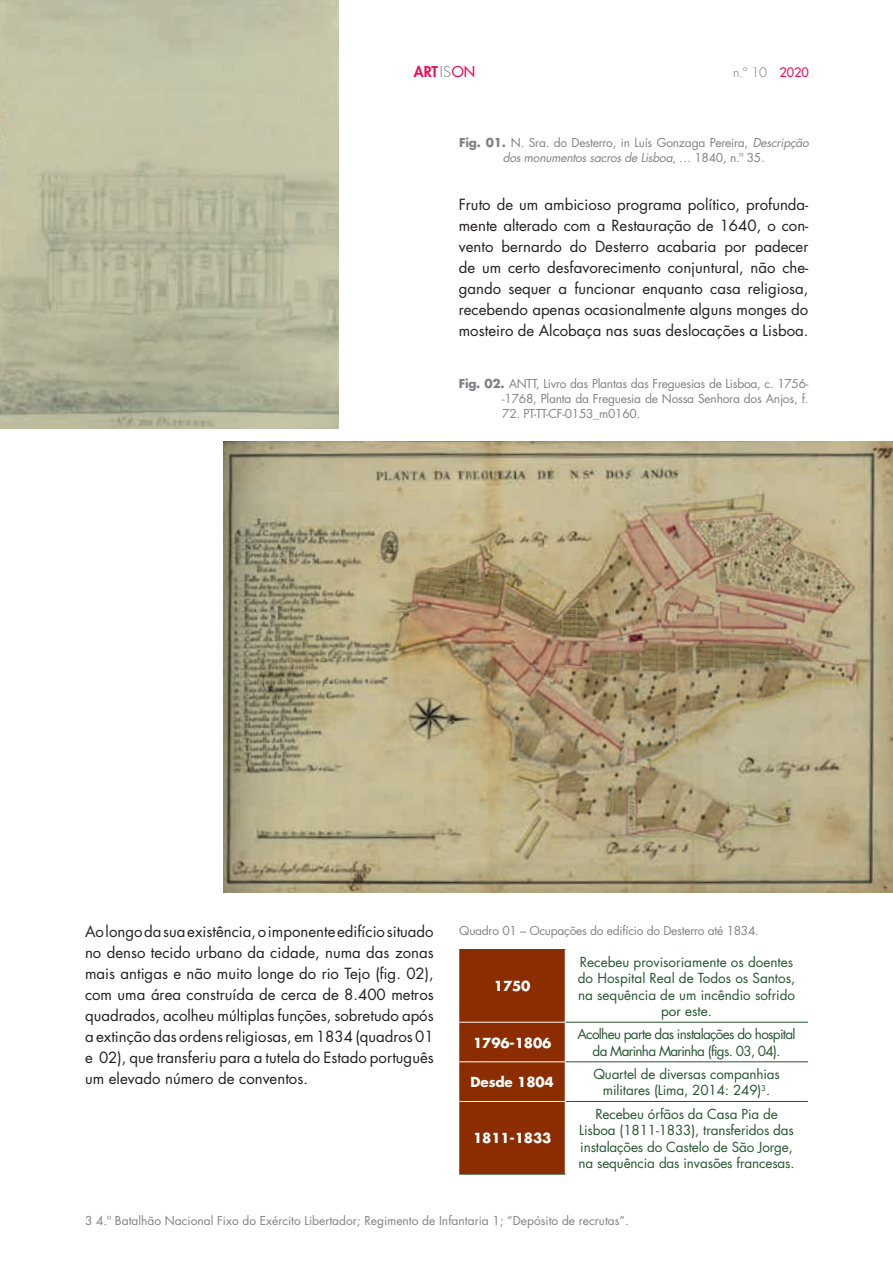
<style>
.page{position:relative;width:893px;height:1263px;background:#fff}
.page>*{position:absolute;margin:0;border:0;box-sizing:border-box;transform-origin:0 0}
.t1{font:15px/21px "Futura Std";color:#231f20;text-align:justify}
.t2{font:800 14.55px "Futura Std";color:#ee1059}
.t3{font:13.5px/16.5px "Futura Std";letter-spacing:-.01em;color:#25552e;text-align:center}
.t4{font:13.5px/16.5px "Futura Std";letter-spacing:-.05em;color:#25552e;text-align:center}
.t5{font:700 13.5px "Futura Std";letter-spacing:-.01em;color:#fff}
.t6{font:300 12.75px "Futura Std";color:#6c6d70}
.t7{font:12px/15px "Futura Std";letter-spacing:-.02em;color:#808285;text-align:center}
.t8{font:12px "Futura Std";color:#808285}
.s1{font-weight:300;color:#6c6d70}
.s2{font-weight:500}
.s3{font-weight:500;color:#ee1059}
.s4{font-weight:700}
.s5{font-style:italic}
</style>
<div class="page">
<img style="left:0;top:0;width:338px;height:428px">
<img style="left:223px;top:442px;width:670px;height:450px">
<div style="left:459px;top:950px;width:106px;height:224px;background:#8b2c01"></div>
<hr style="left:459px;top:949px;width:106px;height:1px;background:#25552e">
<hr style="left:459px;top:1174px;width:106px;height:1px;background:#25552e">
<hr style="left:565px;top:1022px;width:243px;height:1px;background:#25552e">
<hr style="left:565px;top:1061px;width:243px;height:1px;background:#25552e">
<hr style="left:565px;top:1101px;width:243px;height:1px;background:#25552e">
<hr style="left:459px;top:1022px;width:106px;height:1px;background:#fff">
<hr style="left:459px;top:1061px;width:106px;height:1px;background:#fff">
<hr style="left:459px;top:1101px;width:106px;height:1px;background:#fff">
<p class="t2" style="left:414px;top:62px;width:63px">ART <span class="s1">IS</span><span class="s2">ON</span></p>
<p class="t6" style="left:733px;top:64px;width:77px">n.º 10 <span class="s3">2020</span></p>
<p class="t7" style="left:459px;top:135px;width:351px"><span class="s4">Fig. 01.</span> N. Sra. do Desterro, in Luís Gonzaga Pereira, <span class="s5">Descripção dos monumentos sacros de Lisboa</span>, … 1840, n.º 35.</p>
<p class="t1" style="left:459px;top:194px;width:351px">Fruto de um ambicioso programa político, profunda&shy;mente alterado com a Restauração de 1640, o con&shy;vento bernardo do Desterro acabaria por padecer de um certo desfavorecimento conjuntural, não che&shy;gando sequer a funcionar enquanto casa religiosa, recebendo apenas ocasionalmente alguns monges do mosteiro de Alcobaça nas suas deslocações a Lisboa.</p>
<p class="t7" style="left:459px;top:377px;width:351px;text-align:right"><span class="s4">Fig. 02.</span> ANTT, Livro das Plantas das Freguesias de Lisboa, c. 1756- -1768, Planta da Freguesia de Nossa Senhora dos Anjos, f.</p>
<p class="t7" style="left:502px;top:407px;width:140px">72. PT-TT-CF-0153_m0160.</p>
<p class="t1" style="left:85px;top:921px;width:350px">Ao longo da sua existência, o imponente edifício situado no denso tecido urbano da cidade, numa das zonas mais antigas e não muito longe do rio Tejo (fig. 02), com uma área construída de cerca de 8.400 metros quadrados, acolheu múltiplas funções, sobretudo após a extinção das ordens religiosas, em 1834 (quadros 01 e 02), que transferiu para a tutela do Estado português um elevado número de conventos.</p>
<p class="t7" style="left:459px;top:923px;width:301px">Quadro 01 – Ocupações do edifício do Desterro até 1834.</p>
<p class="t5" style="left:494px;top:977px;width:38px">1750</p>
<p class="t3" style="left:578px;top:954px;width:219px">Recebeu provisoriamente os doentes do Hospital Real de Todos os Santos, na sequência de um incêndio sofrido por este.</p>
<p class="t5" style="left:473px;top:1033px;width:80px">1796-1806</p>
<p class="t4" style="left:577px;top:1026px;width:220px">Acolheu parte das instalações do hospital da Marinha Marinha (figs. 03, 04).</p>
<p class="t5" style="left:471px;top:1073px;width:85px">Desde 1804</p>
<p class="t3" style="left:593px;top:1066px;width:188px">Quartel de diversas companhias militares (Lima, 2014: 249)<sup>3</sup>.</p>
<p class="t5" style="left:473px;top:1129px;width:80px">1811-1833</p>
<p class="t3" style="left:578px;top:1105px;width:218px">Recebeu órfãos da Casa Pia de Lisboa (1811-1833), transferidos das instalações do Castelo de São Jorge, na sequência das invasões francesas.</p>
<p class="t8" style="left:85px;top:1212px;width:545px">3 4.º Batalhão Nacional Fixo do Exército Libertador; Regimento de Infantaria 1; “Depósito de recrutas”.</p>
</div>
